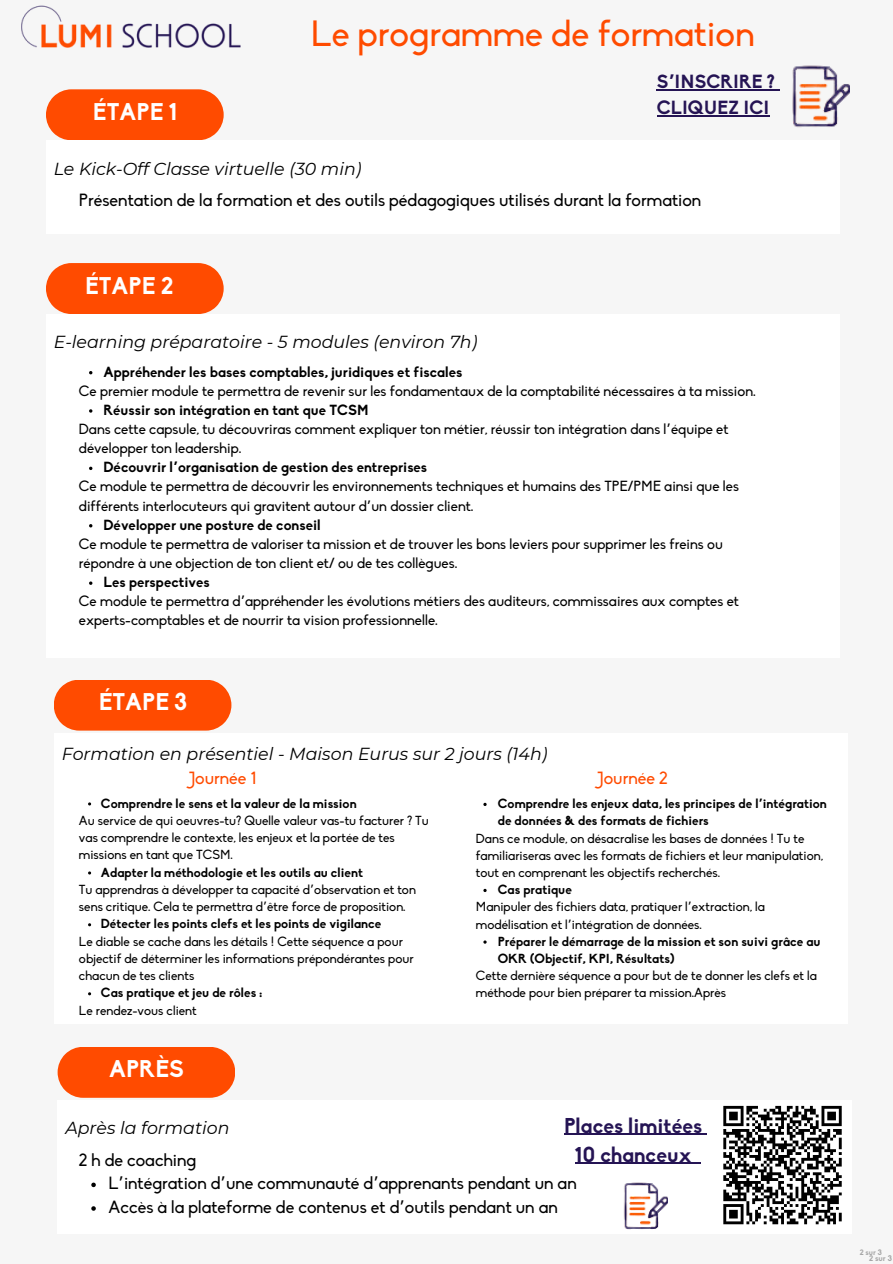
<style>
.page{position:relative;width:893px;height:1264px;background:#fff}
.page>*{position:absolute;margin:0;border:0;box-sizing:border-box;transform-origin:0 0}
.t1{font:35.85px "Biko";color:#ff4b00}
.t2{font:700 23.85px "Biko";color:#fff}
.t3{font:700 21px/29.2px "Biko";color:#251454;text-align:center}
.t4{font:700 18.75px/25.8px "Biko";color:#251454}
.t5{font:17.4px "Biko";color:#000}
.t6{font:italic 17.4px "Montserrat";color:#000}
.t7{font:17.4px "Biko";color:#ff4b00}
.t8{font:14.4px/19.2px "Biko";color:#000}
.t9{font:700 14.4px "Biko";color:#000}
.t10{font:12.9px/17.2px "Biko";color:#000}
.t11{font:700 12.9px/17.2px "Biko";color:#000}
.t12{font:700 7.95px "Biko";color:#a6a6a6}
.t13{font:700 7.8px "Biko";color:#a6a6a6}
.s1{font-family:"Noto Sans Gurmukhi"}
</style>
<div class="page">
<div style="left:0;top:0;width:892px;height:1263px;background:#f6f6f6"></div>
<img style="left:21px;top:5px;width:220px;height:43px">
<svg style="left:46px;top:89px;width:177px;height:51px;background:#fe550f"></svg>
<svg style="left:46px;top:263px;width:177px;height:51px;background:#fe550e"></svg>
<div style="left:54px;top:680px;width:177px;height:50px;background:#ff4b00"></div>
<div style="left:46px;top:140px;width:793px;height:94px;background:#fff"></div>
<div style="left:46px;top:314px;width:793px;height:343px;background:#fff"></div>
<svg style="left:89px;top:581px;width:3px;height:4px"></svg>
<div style="left:58px;top:1047px;width:177px;height:50px;background:#ff4b00"></div>
<div style="left:58px;top:1100px;width:793px;height:133px;background:#fff"></div>
<svg style="left:91px;top:1182px;width:5px;height:5px"></svg>
<svg style="left:91px;top:1206px;width:5px;height:4px"></svg>
<div style="left:54px;top:733px;width:793px;height:290px;background:#fff"></div>
<img style="left:778px;top:65px;width:71px;height:63px">
<hr style="left:656px;top:89px;width:118px;height:1px;background:#251454">
<hr style="left:656px;top:115px;width:113px;height:1px;background:#251454">
<hr style="left:564px;top:1133px;width:138px;height:1px;background:#251454">
<hr style="left:574px;top:1162px;width:117px;height:1px;background:#251454">
<img style="left:623px;top:1182px;width:44px;height:48px">
<svg style="left:723px;top:1105px;width:119px;height:120px"></svg>
<h1 class="t2" style="left:93px;top:102px;width:86px">ÉTAPE 1</h1>
<p class="t1" style="left:311px;top:19px;width:445px">Le programme de formation</p>
<p class="t4" style="left:656px;top:70px;width:120px">S<span class="s1">’</span>INSCRIRE ?<br>CLIQUEZ ICI</p>
<h5 class="t6" style="left:54px;top:158px;width:309px">Le Kick-Off Classe virtuelle (30 min)</h5>
<h5 class="t5" style="left:79px;top:193px;width:624px">Présentation de la formation et des outils pédagogiques utilisés durant la formation</h5>
<p class="t2" style="left:85px;top:276px;width:90px">ÉTAPE 2</p>
<h2 class="t6" style="left:54px;top:331px;width:425px">E-learning préparatoire - 5 modules (environ 7h)</h2>
<h5 class="t9" style="left:103px;top:366px;width:360px">Appréhender les bases comptables, juridiques et fiscales</h5>
<p class="t8" style="left:79px;top:382px;width:678px">Ce premier module te permettra de revenir sur les fondamentaux de la comptabilité nécessaires à ta mission.</p>
<h6 class="t9" style="left:103px;top:404px;width:267px">Réussir son intégration en tant que TCSM</h6>
<p class="t8" style="left:79px;top:421px;width:651px">Dans cette capsule, tu découvriras comment expliquer ton métier, réussir ton intégration dans l<span class="s1">’</span>équipe et développer ton leadership.</p>
<h6 class="t9" style="left:103px;top:461px;width:325px">Découvrir l<span class="s1">’</span>organisation de gestion des entreprises</h6>
<p class="t8" style="left:79px;top:478px;width:661px">Ce module te permettra de découvrir les environnements techniques et humains des TPE/PME ainsi que les différents interlocuteurs qui gravitent autour d<span class="s1">’</span>un dossier client.</p>
<h6 class="t9" style="left:103px;top:519px;width:219px">Développer une posture de conseil</h6>
<p class="t8" style="left:79px;top:535px;width:645px">Ce module te permettra de valoriser ta mission et de trouver les bons leviers pour supprimer les freins ou répondre à une objection de ton client et/ ou de tes collègues.</p>
<h6 class="t9" style="left:103px;top:576px;width:108px">Les perspectives</h6>
<p class="t8" style="left:79px;top:593px;width:661px">Ce module te permettra d<span class="s1">’</span>appréhender les évolutions métiers des auditeurs, commissaires aux comptes et experts-comptables et de nourrir ta vision professionnelle.</p>
<h4 class="t2" style="left:98px;top:692px;width:90px">ÉTAPE 3</h4>
<p class="t6" style="left:62px;top:743px;width:487px">Formation en présentiel - Maison Eurus sur 2 jours (14h)</p>
<p class="t7" style="left:188px;top:771px;width:70px">Journée 1</p>
<p class="t7" style="left:596px;top:771px;width:73px">Journée 2</p>
<p class="t11" style="left:101px;top:795px;width:257px">Comprendre le sens et la valeur de la mission</p>
<p class="t10" style="left:79px;top:813px;width:351px">Au service de qui oeuvres-tu? Quelle valeur vas-tu facturer ? Tu vas comprendre le contexte, les enjeux et la portée de tes missions en tant que TCSM.</p>
<p class="t11" style="left:101px;top:864px;width:264px">Adapter la méthodologie et les outils au client</p>
<h5 class="t10" style="left:79px;top:882px;width:338px">Tu apprendras à développer ta capacité d<span class="s1">’</span>observation et ton sens critique. Cela te permettra d<span class="s1">’</span>être force de proposition.</h5>
<p class="t11" style="left:101px;top:916px;width:282px">Détecter les points clefs et les points de vigilance</p>
<p class="t10" style="left:79px;top:933px;width:336px">Le diable se cache dans les détails ! Cette séquence a pour objectif de déterminer les informations prépondérantes pour chacun de tes clients</p>
<p class="t11" style="left:101px;top:985px;width:163px">Cas pratique et jeu de rôles :</p>
<p class="t10" style="left:79px;top:1002px;width:119px">Le rendez-vous client</p>
<p class="t11" style="left:498px;top:796px;width:330px">Comprendre les enjeux data, les principes de l<span class="s1">’</span>intégration de données &amp; des formats de fichiers</p>
<p class="t10" style="left:476px;top:830px;width:348px">Dans ce module, on désacralise les bases de données ! Tu te familiariseras avec les formats de fichiers et leur manipulation, tout en comprenant les objectifs recherchés.</p>
<h5 class="t11" style="left:498px;top:882px;width:76px">Cas pratique</h5>
<h2 class="t10" style="left:476px;top:899px;width:290px">Manipuler des fichiers data, pratiquer l<span class="s1">’</span>extraction, la modélisation et l<span class="s1">’</span>intégration de données.</h2>
<p class="t11" style="left:498px;top:934px;width:324px">Préparer le démarrage de la mission et son suivi grâce au<br>OKR (Objectif, KPI, Résultats)</p>
<h3 class="t10" style="left:476px;top:968px;width:342px">Cette dernière séquence a pour but de te donner les clefs et la méthode pour bien préparer ta mission.Après</h3>
<h6 class="t2" style="left:109px;top:1059px;width:76px">APRÈS</h6>
<p class="t3" style="left:564px;top:1112px;width:140px">Places limitées<br>10 chanceux</p>
<p class="t6" style="left:65px;top:1117px;width:166px">Après la formation</p>
<h2 class="t5" style="left:79px;top:1152px;width:119px">2 h de coaching</h2>
<h5 class="t5" style="left:108px;top:1176px;width:469px">L<span class="s1">’</span>intégration d<span class="s1">’</span>une communauté d<span class="s1">’</span>apprenants pendant un an</h5>
<p class="t5" style="left:108px;top:1199px;width:450px">Accès à la plateforme de contenus et d<span class="s1">’</span>outils pendant un an</p>
<h5 class="t13" style="left:859px;top:1248px;width:24px">2 sur 3</h5>
<p class="t12" style="left:869px;top:1254px;width:24px">2 sur 3</p>
</div>
